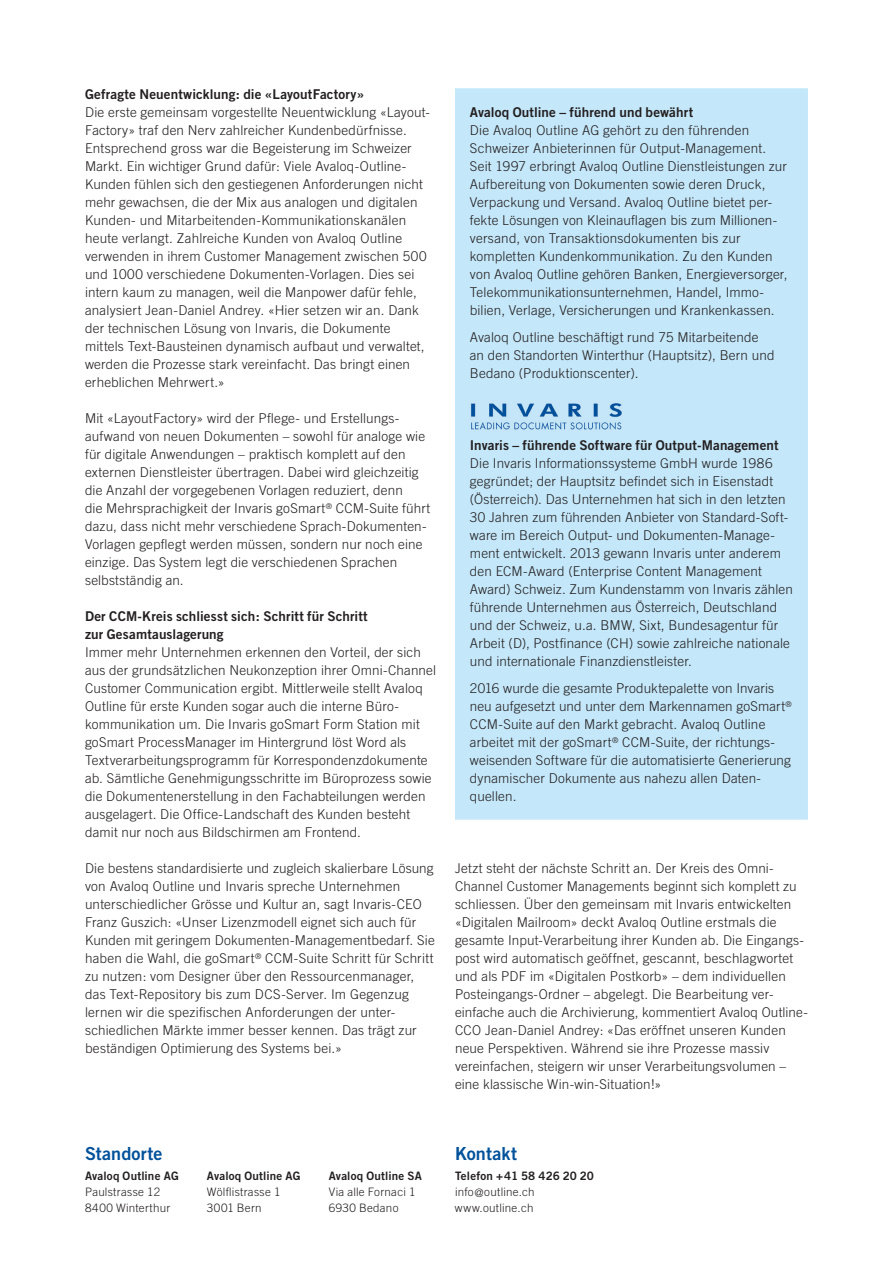
<style>
.page{position:relative;width:893px;height:1263px;background:#fff}
.page>*{position:absolute;margin:0;border:0;box-sizing:border-box;transform-origin:0 0}
.t1{font:18px "Trade Gothic LT Std Bd 2";letter-spacing:.01em;color:#01519b}
.t2{font:300 13.5px/18px "Trade Gothic LT Std";letter-spacing:.015em;color:#231f20}
.t3{font:13.5px/18px "Trade Gothic LT Std Bd 2";letter-spacing:.01em;color:#231f20}
.t4{font:300 11.7px/15.8px "Trade Gothic LT Std";letter-spacing:.025em;color:#231f20}
.t5{font:11.7px "Trade Gothic LT Std Bd 2";letter-spacing:.015em;color:#231f20}
</style>
<div class="page">
<div style="left:455px;top:88px;width:353px;height:732px;background:#c4e7f9"></div>
<img style="left:469px;top:401px;width:154px;height:30px">
<p class="t3" style="left:85px;top:85px;width:281px">Gefragte Neuentwicklung: die «LayoutFactory»</p>
<p class="t2" style="left:85px;top:103px;width:346px">Die erste gemeinsam vorgestellte Neuentwicklung «Layout-Factory» traf den Nerv zahlreicher Kundenbedürfnisse.<br>Entsprechend gross war die Begeisterung im Schweizer Markt. Ein wichtiger Grund dafür: Viele Avaloq-Outline-Kunden fühlen sich den gestiegenen Anforderungen nicht mehr gewachsen, die der Mix aus analogen und digitalen Kunden- und Mitarbeitenden-Kommunikationskanälen heute verlangt. Zahlreiche Kunden von Avaloq Outline verwenden in ihrem Customer Management zwischen 500 und 1000 verschiedene Dokumenten-Vorlagen. Dies sei intern kaum zu managen, weil die Manpower dafür fehle, analysiert Jean-Daniel Andrey. «Hier setzen wir an. Dank der technischen Lösung von Invaris, die Dokumente mittels Text-Bausteinen dynamisch aufbaut und verwaltet, werden die Prozesse stark vereinfacht. Das bringt einen erheblichen Mehrwert.»</p>
<p class="t2" style="left:85px;top:409px;width:347px">Mit «LayoutFactory» wird der Pflege- und Erstellungs&shy;aufwand von neuen Dokumenten – sowohl für analoge wie für digitale Anwendungen – praktisch komplett auf den externen Dienstleister übertragen. Dabei wird gleichzeitig die Anzahl der vorgegebenen Vorlagen reduziert, denn<br>die Mehrsprachigkeit der Invaris goSmart<sup>®</sup> CCM-Suite führt dazu, dass nicht mehr verschiedene Sprach-Dokumenten-Vorlagen gepflegt werden müssen, sondern nur noch eine einzige. Das System legt die verschiedenen Sprachen selbstständig an.</p>
<p class="t3" style="left:85px;top:607px;width:284px">Der CCM-Kreis schliesst sich: Schritt für Schritt zur Gesamtauslagerung</p>
<p class="t2" style="left:85px;top:643px;width:353px">Immer mehr Unternehmen erkennen den Vorteil, der sich aus der grundsätzlichen Neukonzeption ihrer Omni-Channel Customer Communication ergibt. Mittlerweile stellt Avaloq Outline für erste Kunden sogar auch die interne Büro&shy;kommunikation um. Die Invaris goSmart Form Station mit goSmart ProcessManager im Hintergrund löst Word als Textverarbeitungsprogramm für Korrespondenzdokumente ab. Sämtliche Genehmigungsschritte im Büroprozess sowie die Dokumentenerstellung in den Fachabteilungen werden ausgelagert. Die Office-Landschaft des Kunden besteht damit nur noch aus Bildschirmen am Frontend.</p>
<p class="t2" style="left:85px;top:859px;width:351px">Die bestens standardisierte und zugleich skalierbare Lösung von Avaloq Outline und Invaris spreche Unternehmen unterschiedlicher Grösse und Kultur an, sagt Invaris-CEO Franz Guszich: «Unser Lizenzmodell eignet sich auch für Kunden mit geringem Dokumenten-Managementbedarf. Sie haben die Wahl, die goSmart<sup>®</sup> CCM-Suite Schritt für Schritt zu nutzen: vom Designer über den Ressourcenmanager, das Text-Repository bis zum DCS-Server. Im Gegenzug lernen wir die spezifischen Anforderungen der unter&shy;schiedlichen Märkte immer besser kennen. Das trägt zur beständigen Optimierung des Systems bei.»</p>
<p class="t3" style="left:470px;top:103px;width:225px">Avaloq Outline – führend und bewährt</p>
<p class="t2" style="left:470px;top:121px;width:319px">Die Avaloq Outline AG gehört zu den führenden Schweizer Anbieterinnen für Output-Management.<br>Seit 1997 erbringt Avaloq Outline Dienstleistungen zur Aufbereitung von Dokumenten sowie deren Druck, Verpackung und Versand. Avaloq Outline bietet per&shy;fekte Lösungen von Kleinauflagen bis zum Millionen&shy;versand, von Transaktionsdokumenten bis zur kompletten Kundenkommunikation. Zu den Kunden von Avaloq Outline gehören Banken, Energieversorger, Telekommunikationsunternehmen, Handel, Immo&shy;bilien, Verlage, Versicherungen und Krankenkassen.</p>
<p class="t2" style="left:470px;top:328px;width:306px">Avaloq Outline beschäftigt rund 75 Mitarbeitende an den Standorten Winterthur (Hauptsitz), Bern und<br>Bedano (Produktionscenter).</p>
<p class="t3" style="left:470px;top:436px;width:310px">Invaris – führende Software für Output-Management</p>
<p class="t2" style="left:470px;top:454px;width:325px">Die Invaris Informationssysteme GmbH wurde 1986 gegründet; der Hauptsitz befindet sich in Eisenstadt (Österreich). Das Unternehmen hat sich in den letzten 30 Jahren zum führenden Anbieter von Standard-Soft&shy;ware im Bereich Output- und Dokumenten-Manage&shy;ment entwickelt. 2013 gewann Invaris unter anderem den ECM-Award (Enterprise Content Management Award) Schweiz. Zum Kundenstamm von Invaris zählen führende Unternehmen aus Österreich, Deutschland und der Schweiz, u.a. BMW, Sixt, Bundesagentur für Arbeit (D), Postfinance (CH) sowie zahlreiche nationale und internationale Finanzdienstleister.</p>
<p class="t2" style="left:470px;top:679px;width:324px">2016 wurde die gesamte Produktepalette von Invaris neu aufgesetzt und unter dem Markennamen goSmart<sup>® </sup>CCM-Suite auf den Markt gebracht. Avaloq Outline arbeitet mit der goSmart<sup>®</sup> CCM-Suite, der richtungs&shy;weisenden Software für die automatisierte Generierung dynamischer Dokumente aus nahezu allen Daten&shy;quellen.</p>
<p class="t2" style="left:455px;top:859px;width:354px">Jetzt steht der nächste Schritt an. Der Kreis des Omni-Channel Customer Managements beginnt sich komplett zu schliessen. Über den gemeinsam mit Invaris entwickelten «Digitalen Mailroom» deckt Avaloq Outline erstmals die gesamte Input-Verarbeitung ihrer Kunden ab. Die Eingangs&shy;post wird automatisch geöffnet, gescannt, beschlagwortet und als PDF im «Digitalen Postkorb» – dem individuellen Posteingangs-Ordner – abgelegt. Die Bearbeitung ver-<br>ein fache auch die Archivierung, kommentiert Avaloq Outline-CCO Jean-Daniel Andrey: «Das eröffnet unseren Kunden neue Perspektiven. Während sie ihre Prozesse massiv vereinfachen, steigern wir unser Verarbeitungs volumen – eine klassische Win-win-Situation!»</p>
<h1 class="t1" style="left:85px;top:1143px;width:79px">Standorte</h1>
<p class="t5" style="left:85px;top:1169px;width:95px">Avaloq Outline AG</p>
<p class="t4" style="left:85px;top:1184px;width:87px">Paulstrasse 12<br>8400 Winterthur</p>
<p class="t5" style="left:207px;top:1169px;width:95px">Avaloq Outline AG</p>
<p class="t4" style="left:207px;top:1184px;width:75px">Wölflistrasse 1<br>3001 Bern</p>
<p class="t5" style="left:329px;top:1169px;width:94px">Avaloq Outline SA</p>
<p class="t4" style="left:329px;top:1184px;width:88px">Via alle Fornaci 1<br>6930 Bedano</p>
<h1 class="t1" style="left:455px;top:1143px;width:64px">Kontakt</h1>
<p class="t5" style="left:455px;top:1169px;width:141px">Telefon +41 58 426 20 20</p>
<p class="t4" style="left:455px;top:1184px;width:81px">info@outline.ch www.outline.ch</p>
</div>
